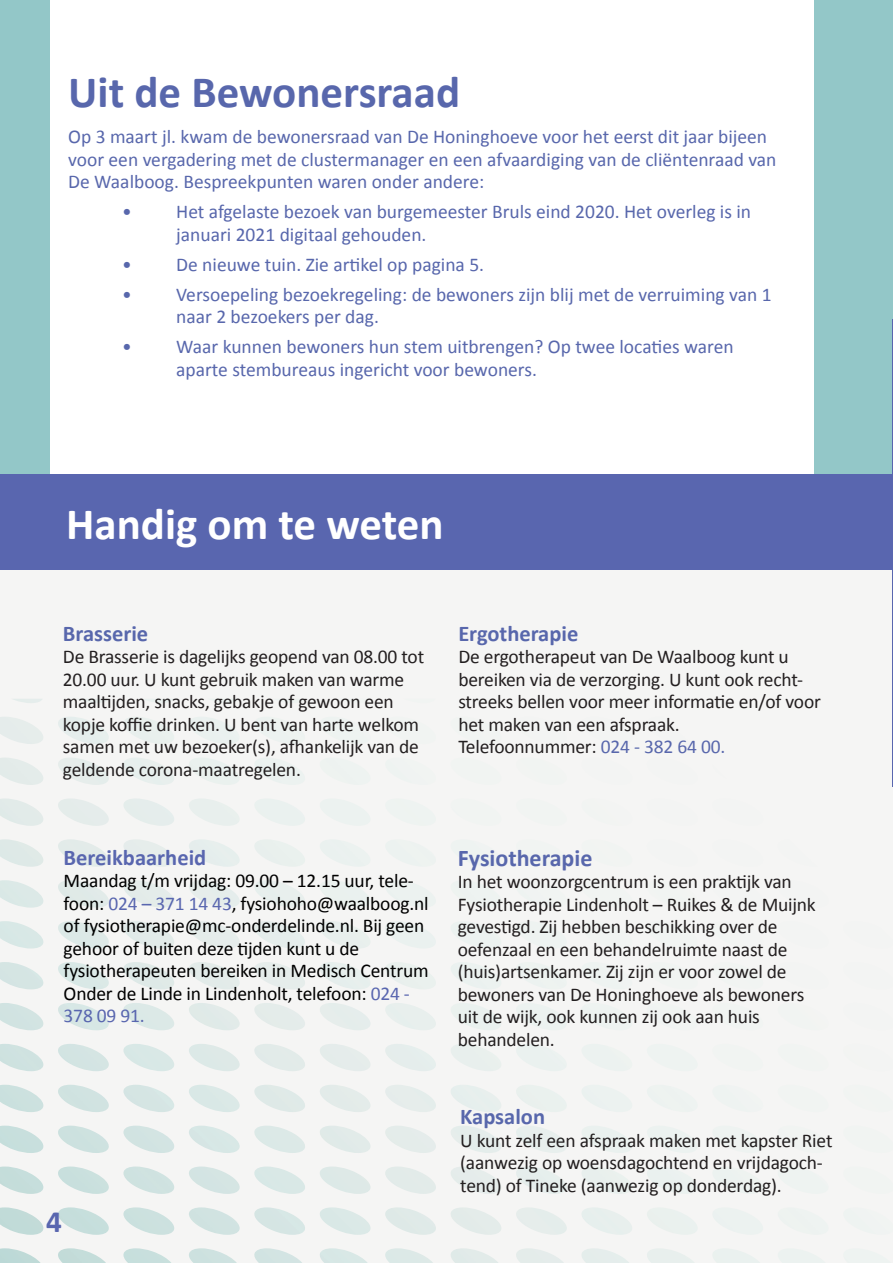
<style>
.page{position:relative;width:893px;height:1263px;background:#f5f5f4}
.page>*{position:absolute;margin:0;border:0;box-sizing:border-box;transform-origin:0 0}
.t1{font:700 45px "Calibri";color:#5867ac}
.t2{font:700 45px "Calibri";color:#fff}
.t3{font:700 31.05px "Calibri";color:#5966af}
.t4{font:700 24px "Calibri";color:#5867ac}
.t5{font:700 22.5px "Calibri";color:#5867ac}
.t6{font:700 22.5px "Calibri";color:#5966af}
.t7{font:19.5px/22.5px "Calibri";letter-spacing:-.01em;color:#231f20}
.t8{font:19.5px/22.5px "Calibri";color:#5867ac}
.t9{font:19.5px/22.5px "Calibri";letter-spacing:-.01em;color:#000}
.s1{color:#5966af}
.s2{color:#5867ac}
</style>
<div class="page">
<img style="left:0;top:1248px;width:41px;height:15px">
<img style="left:58px;top:1248px;width:48px;height:15px">
<img style="left:123px;top:1248px;width:48px;height:15px">
<img style="left:189px;top:1248px;width:48px;height:15px">
<img style="left:254px;top:1248px;width:48px;height:15px">
<img style="left:320px;top:1248px;width:47px;height:15px">
<img style="left:385px;top:1248px;width:48px;height:15px">
<img style="left:0;top:1207px;width:43px;height:28px">
<img style="left:58px;top:1212px;width:51px;height:23px">
<img style="left:123px;top:1207px;width:51px;height:28px">
<img style="left:189px;top:1207px;width:51px;height:28px">
<img style="left:254px;top:1212px;width:18px;height:18px">
<img style="left:320px;top:1212px;width:17px;height:18px">
<img style="left:385px;top:1210px;width:51px;height:25px">
<svg style="left:647px;top:1212px;width:7px;height:11px"></svg>
<img style="left:0;top:1166px;width:43px;height:28px">
<img style="left:58px;top:1171px;width:51px;height:23px">
<img style="left:123px;top:1166px;width:51px;height:28px">
<img style="left:189px;top:1166px;width:51px;height:28px">
<img style="left:254px;top:1171px;width:51px;height:23px">
<img style="left:320px;top:1171px;width:50px;height:23px">
<svg style="left:647px;top:1171px;width:8px;height:12px"></svg>
<img style="left:0;top:1126px;width:43px;height:27px">
<svg style="left:58px;top:1131px;width:3px;height:7px"></svg>
<img style="left:123px;top:1131px;width:51px;height:22px">
<img style="left:189px;top:1125px;width:51px;height:28px">
<img style="left:254px;top:1131px;width:14px;height:15px">
<img style="left:0;top:1085px;width:43px;height:27px">
<img style="left:58px;top:1090px;width:51px;height:22px">
<img style="left:123px;top:1088px;width:51px;height:24px">
<img style="left:189px;top:1085px;width:51px;height:27px">
<img style="left:254px;top:1090px;width:20px;height:18px">
<img style="left:0;top:1044px;width:43px;height:27px">
<img style="left:58px;top:1049px;width:51px;height:22px">
<img style="left:123px;top:1047px;width:51px;height:24px">
<img style="left:189px;top:1044px;width:51px;height:27px">
<img style="left:0;top:1003px;width:43px;height:27px">
<svg style="left:58px;top:1008px;width:9px;height:13px"></svg>
<img style="left:123px;top:1003px;width:51px;height:27px">
<img style="left:0;top:962px;width:43px;height:27px">
<svg style="left:58px;top:967px;width:3px;height:8px"></svg>
<img style="left:123px;top:967px;width:51px;height:22px">
<img style="left:0;top:921px;width:43px;height:27px">
<img style="left:58px;top:924px;width:51px;height:24px">
<img style="left:0;top:880px;width:43px;height:28px">
<img style="left:386px;top:888px;width:13px;height:12px">
<svg style="left:58px;top:803px;width:3px;height:8px"></svg>
<div style="left:0;top:0;width:892px;height:474px;background:#93c7c8"></div>
<div style="left:51px;top:0;width:763px;height:480px;background:#fff"></div>
<div style="left:0;top:474px;width:892px;height:96px;background:#5966af"></div>
<hr style="left:892px;top:319px;width:1px;height:468px;background:#5966af">
<h1 class="t1" style="left:68px;top:60px;width:394px">Uit de Bewonersraad</h1>
<p class="t8" style="left:68px;top:126px;width:710px">Op 3 maart jl. kwam de bewonersraad van De Honinghoeve voor het eerst dit jaar bijeen voor een vergadering met de clustermanager en een afvaardiging van de cliëntenraad van<br>De Waalboog. Bespreekpunten waren onder andere:</p>
<p class="t8" style="left:176px;top:201px;width:576px;text-indent:-54px">• Het afgelaste bezoek van burgemeester Bruls eind 2020. Het overleg is in januari 2021 digitaal gehouden.</p>
<p class="t8" style="left:122px;top:253px;width:363px">• De nieuwe tuin. Zie artikel op pagina 5.</p>
<p class="t8" style="left:176px;top:283px;width:597px;text-indent:-54px">• Versoepeling bezoekregeling: de bewoners zijn blij met de verruiming van 1 naar 2 bezoekers per dag.</p>
<p class="t8" style="left:176px;top:336px;width:559px;text-indent:-54px">• Waar kunnen bewoners hun stem uitbrengen? Op twee locaties waren aparte stembureaus ingericht voor bewoners.</p>
<h1 class="t2" style="left:66px;top:492px;width:379px">Handig om te weten</h1>
<p class="t5" style="left:63px;top:617px;width:87px">Brasserie</p>
<p class="t7" style="left:63px;top:646px;width:363px">De Brasserie is dagelijks geopend van 08.00 tot 20.00 uur. U kunt gebruik maken van warme maaltijden, snacks, gebakje of gewoon een kopje koffie drinken. U bent van harte welkom samen met uw bezoeker(s), afhankelijk van de geldende corona-maatregelen.</p>
<p class="t6" style="left:64px;top:841px;width:144px">Bereikbaarheid</p>
<p class="t9" style="left:64px;top:869px;width:367px">Maandag t/m vrijdag: 09.00 – 12.15 uur, tele&shy;foon: <span class="s1">024 – 371 14 43</span>, fysiohoho@waalboog.nl of fysiotherapie@mc-onderdelinde.nl. Bij geen gehoor of buiten deze tijden kunt u de fysiotherapeuten bereiken in Medisch Centrum Onder de Linde in Lindenholt, telefoon: <span class="s1">024 - 378 09 91.</span></p>
<h2 class="t3" style="left:46px;top:1200px;width:17px">4</h2>
<p class="t5" style="left:458px;top:617px;width:122px">Ergotherapie</p>
<p class="t7" style="left:458px;top:646px;width:364px">De ergotherapeut van De Waalboog kunt u bereiken via de verzorging. U kunt ook recht&shy;streeks bellen voor meer informatie en/of voor het maken van een afspraak.<br>Telefoonnummer: <span class="s2">024 - 382 64 00.</span></p>
<p class="t4" style="left:458px;top:841px;width:136px">Fysiotherapie</p>
<p class="t7" style="left:458px;top:871px;width:359px">In het woonzorgcentrum is een praktijk van Fysiotherapie Lindenholt – Ruikes &amp; de Muijnk gevestigd. Zij hebben beschikking over de oefenzaal en een behandelruimte naast de (huis)artsenkamer. Zij zijn er voor zowel de bewoners van De Honinghoeve als bewoners uit de wijk, ook kunnen zij ook aan huis behandelen.</p>
<p class="t5" style="left:460px;top:1101px;width:86px">Kapsalon</p>
<p class="t7" style="left:460px;top:1129px;width:374px">U kunt zelf een afspraak maken met kapster Riet (aanwezig op woensdagochtend en vrijdagoch&shy;tend) of Tineke (aanwezig op donderdag).</p>
</div>
